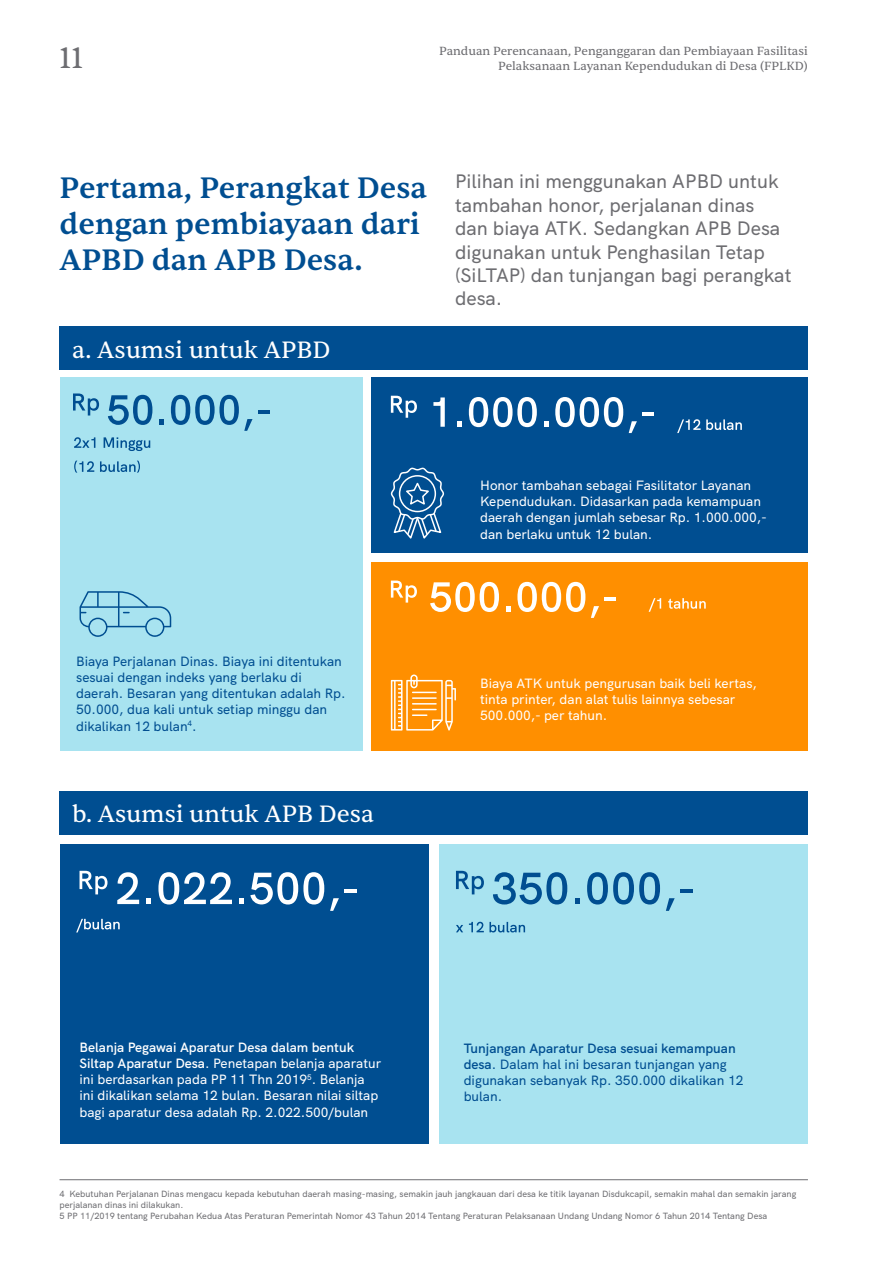
<style>
.page{position:relative;width:893px;height:1263px;background:#fff}
.page>*{position:absolute;margin:0;border:0;box-sizing:border-box;transform-origin:0 0}
.t1{font:500 30px/36px "Sentient";color:#004e91}
.t2{font:30px "Sentient";color:#6d6d71}
.t3{font:24px "Sentient";color:#fff}
.t4{font:500 19.5px/23.4px "HK Grotesk";color:#6d6d71}
.t5{font:500 13.5px/16.2px "HK Grotesk";color:#fff}
.t6{font:500 13.5px/16.2px "HK Grotesk";color:#004e91}
.t7{font:12px "Sentient";color:#6d6d71}
.t8{font:500 9px/10.8px "HK Grotesk";color:#6d6d71}
.s1{font-weight:600}
</style>
<div class="page">
<div style="left:60px;top:844px;width:368px;height:300px;background:#004e91"></div>
<div style="left:439px;top:844px;width:369px;height:300px;background:#a8e3f0"></div>
<div style="left:60px;top:326px;width:748px;height:43px;background:#004e91"></div>
<div style="left:60px;top:791px;width:748px;height:43px;background:#004e91"></div>
<hr style="left:60px;top:1179px;width:748px;height:1px;background:#6d6d71">
<div style="left:60px;top:377px;width:303px;height:374px;background:#a8e3f0"></div>
<div style="left:372px;top:377px;width:436px;height:176px;background:#004e91"></div>
<div style="left:372px;top:562px;width:436px;height:189px;background:#ff8f00"></div>
<svg style="left:73px;top:393px;width:26px;height:22px"></svg>
<svg style="left:108px;top:395px;width:44px;height:30px"></svg>
<svg style="left:159px;top:419px;width:5px;height:5px"></svg>
<svg style="left:171px;top:395px;width:82px;height:36px"></svg>
<hr style="left:258px;top:410px;width:11px;height:4px;background:#004e91">
<svg style="left:74px;top:437px;width:21px;height:11px"></svg>
<svg style="left:104px;top:437px;width:46px;height:14px"></svg>
<svg style="left:74px;top:461px;width:20px;height:12px"></svg>
<svg style="left:100px;top:461px;width:40px;height:12px"></svg>
<svg style="left:391px;top:396px;width:26px;height:22px"></svg>
<svg style="left:433px;top:397px;width:12px;height:30px"></svg>
<svg style="left:457px;top:422px;width:5px;height:5px"></svg>
<svg style="left:469px;top:397px;width:68px;height:30px"></svg>
<svg style="left:544px;top:422px;width:4px;height:5px"></svg>
<svg style="left:555px;top:397px;width:68px;height:30px"></svg>
<svg style="left:629px;top:421px;width:8px;height:12px"></svg>
<hr style="left:642px;top:412px;width:12px;height:4px;background:#fff">
<svg style="left:677px;top:419px;width:65px;height:14px"></svg>
<svg style="left:390px;top:467px;width:55px;height:72px"></svg>
<svg style="left:80px;top:591px;width:91px;height:46px"></svg>
<svg style="left:391px;top:674px;width:65px;height:56px"></svg>
<svg style="left:391px;top:580px;width:26px;height:23px"></svg>
<svg style="left:430px;top:582px;width:69px;height:30px"></svg>
<svg style="left:506px;top:606px;width:5px;height:5px"></svg>
<svg style="left:517px;top:582px;width:68px;height:30px"></svg>
<svg style="left:591px;top:606px;width:8px;height:12px"></svg>
<hr style="left:604px;top:597px;width:12px;height:4px;background:#fff">
<svg style="left:649px;top:598px;width:12px;height:14px"></svg>
<svg style="left:668px;top:598px;width:38px;height:11px"></svg>
<svg style="left:80px;top:871px;width:28px;height:23px"></svg>
<svg style="left:117px;top:872px;width:22px;height:32px"></svg>
<svg style="left:146px;top:898px;width:5px;height:6px"></svg>
<svg style="left:158px;top:872px;width:74px;height:32px"></svg>
<svg style="left:239px;top:898px;width:5px;height:6px"></svg>
<svg style="left:250px;top:872px;width:74px;height:32px"></svg>
<svg style="left:330px;top:898px;width:9px;height:13px"></svg>
<svg style="left:344px;top:889px;width:13px;height:3px"></svg>
<svg style="left:456px;top:871px;width:28px;height:23px"></svg>
<svg style="left:493px;top:872px;width:74px;height:32px"></svg>
<svg style="left:575px;top:898px;width:5px;height:6px"></svg>
<svg style="left:587px;top:872px;width:73px;height:32px"></svg>
<svg style="left:666px;top:898px;width:9px;height:13px"></svg>
<svg style="left:680px;top:889px;width:13px;height:3px"></svg>
<svg style="left:76px;top:919px;width:44px;height:13px"></svg>
<svg style="left:456px;top:925px;width:7px;height:7px"></svg>
<svg style="left:469px;top:922px;width:56px;height:10px"></svg>
<h1 class="t2" style="left:60px;top:40px;width:26px">11</h1>
<p class="t7" style="left:439px;top:44px;width:370px">Panduan Perencanaan, Penganggaran dan Pembiayaan Fasilitasi</p>
<p class="t7" style="left:498px;top:58px;width:311px">Pelaksanaan Layanan Kependudukan di Desa (FPLKD)</p>
<h1 class="t1" style="left:60px;top:170px;width:369px">Pertama, Perangkat Desa dengan pembiayaan dari<br>APBD dan APB Desa.</h1>
<h3 class="t4" style="left:455px;top:168px;width:338px">Pilihan ini menggunakan APBD untuk tambahan honor, perjalanan dinas dan biaya ATK. Sedangkan APB Desa digunakan untuk Penghasilan Tetap (SiLTAP) dan tunjangan bagi perangkat desa.</h3>
<h2 class="t3" style="left:72px;top:335px;width:260px">a. Asumsi untuk APBD</h2>
<p class="t6" style="left:76px;top:652px;width:271px">Biaya Perjalanan Dinas. Biaya ini ditentukan sesuai dengan indeks yang berlaku di daerah. Besaran yang ditentukan adalah Rp.<br>50.000, dua kali untuk setiap minggu dan dikalikan 12 bulan<sup>4</sup>.</p>
<h2 class="t3" style="left:72px;top:800px;width:303px">b. Asumsi untuk APB Desa</h2>
<p class="t5" style="left:480px;top:476px;width:288px">Honor tambahan sebagai Fasilitator Layanan Kependudukan. Didasarkan pada kemampuan daerah dengan jumlah sebesar Rp. 1.000.000,- dan berlaku untuk 12 bulan.</p>
<p class="t5" style="left:480px;top:674px;width:278px">Biaya ATK untuk pengurusan baik beli kertas, tinta printer, dan alat tulis lainnya sebesar<br>500.000,- per tahun.</p>
<p class="t5" style="left:80px;top:1038px;width:303px"><span class="s1">Belanja Pegawai Aparatur Desa dalam bentuk Siltap Aparatur Desa</span>. Penetapan belanja aparatur ini berdasarkan pada PP 11 Thn 2019<sup>5</sup>. Belanja ini dikalikan selama 12 bulan. Besaran nilai siltap bagi aparatur desa adalah Rp. 2.022.500/bulan</p>
<p class="t6" style="left:464px;top:1039px;width:281px"><span class="s1">Tunjangan Aparatur Desa sesuai kemampuan desa</span>. Dalam hal ini besaran tunjangan yang digunakan sebanyak Rp. 350.000 dikalikan 12 bulan.</p>
<p class="t8" style="left:60px;top:1188px;width:738px">4 Kebutuhan Perjalanan Dinas mengacu kepada kebutuhan daerah masing-masing, semakin jauh jangkauan dari desa ke titik layanan Disdukcapil, semakin mahal dan semakin jarang perjalanan dinas ini dilakukan.<br>5 PP 11/2019 tentang Perubahan Kedua Atas Peraturan Pemerintah Nomor 43 Tahun 2014 Tentang Peraturan Pelaksanaan Undang Undang Nomor 6 Tahun 2014 Tentang Desa</p>
</div>
